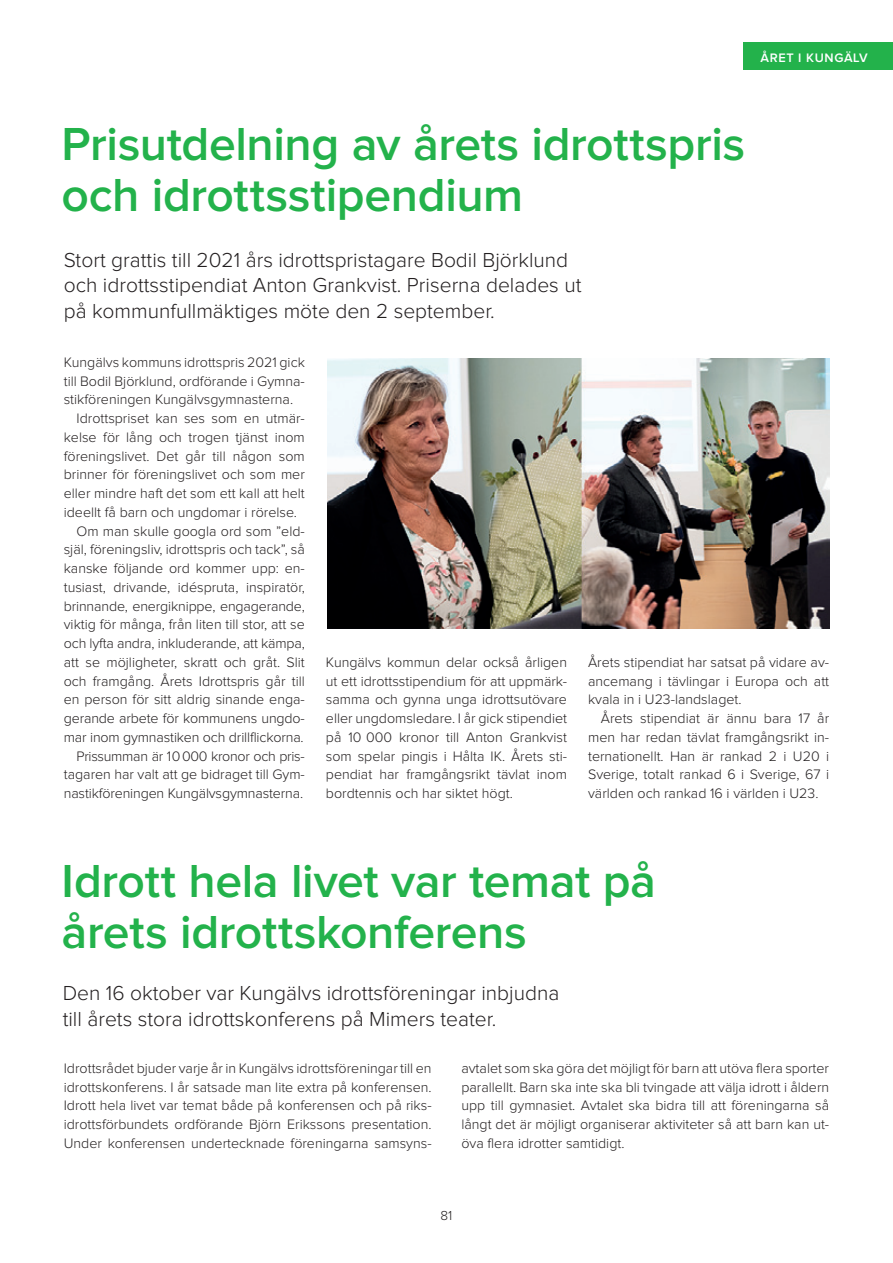
<style>
.page{position:relative;width:893px;height:1263px;background:#fff}
.page>*{position:absolute;margin:0;border:0;box-sizing:border-box;transform-origin:0 0}
.t1{font:600 48px/51px "Proxima Nova";letter-spacing:-.01em;color:#23b24b}
.t2{font:300 21px/25.5px "Proxima Nova";color:#231f20}
.t3{font:300 14.25px/18.8px "Proxima Nova";color:#231f20;text-align:justify}
.t4{font:300 14.25px "Proxima Nova";letter-spacing:-.02em;color:#231f20}
.t5{font:300 13.5px "Proxima Nova";color:#231f20}
.t6{font:600 12.75px "Proxima Nova";letter-spacing:.05em;color:#fff}
</style>
<div class="page">
<div style="left:743px;top:43px;width:150px;height:27px;background:#23b24b"></div>
<img style="left:328px;top:358px;width:501px;height:270px">
<p class="t6" style="left:760px;top:52px;width:109px">ÅRET I KuNGÄLV</p>
<h1 class="t1" style="left:62px;top:121px;width:685px">Prisutdelning av årets idrottspris och idrottsstipendium</h1>
<h2 class="t2" style="left:64px;top:248px;width:519px">Stort grattis till 2021 års idrottspristagare Bodil Björklund och idrottsstipendiat Anton Grankvist. Priserna delades ut på kommunfullmäktiges möte den 2 september.</h2>
<p class="t3" style="left:64px;top:353px;width:243px">Kungälvs kommuns idrottspris 2021 gick</p>
<p class="t3" style="left:64px;top:372px;width:243px">till Bodil Björklund, ordförande i Gymna-</p>
<p class="t3" style="left:64px;top:391px;width:231px">stikföreningen Kungälvsgymnasterna.</p>
<p class="t3" style="left:77px;top:409px;width:230px">Idrottspriset kan ses som en utmär-</p>
<p class="t3" style="left:64px;top:428px;width:243px">kelse för lång och trogen tjänst inom</p>
<p class="t3" style="left:64px;top:447px;width:243px">föreningslivet. Det går till någon som</p>
<p class="t3" style="left:64px;top:466px;width:243px">brinner för föreningslivet och som mer</p>
<p class="t3" style="left:64px;top:485px;width:243px">eller mindre haft det som ett kall att helt</p>
<p class="t3" style="left:64px;top:503px;width:235px">ideellt få barn och ungdomar i rörelse.</p>
<p class="t3" style="left:77px;top:522px;width:230px">Om man skulle googla ord som ”eld-</p>
<p class="t3" style="left:64px;top:541px;width:243px">själ, föreningsliv, idrottspris och tack”, så</p>
<p class="t3" style="left:64px;top:560px;width:243px">kanske följande ord kommer upp: en-</p>
<p class="t3" style="left:64px;top:578px;width:243px">tusiast, drivande, idéspruta, inspiratör,</p>
<p class="t3" style="left:64px;top:597px;width:243px">brinnande, energiknippe, engagerande,</p>
<p class="t3" style="left:64px;top:616px;width:243px">viktig för många, från liten till stor, att se</p>
<p class="t3" style="left:64px;top:635px;width:243px">och lyfta andra, inkluderande, att kämpa,</p>
<p class="t3" style="left:64px;top:653px;width:243px">att se möjligheter, skratt och gråt. Slit</p>
<p class="t3" style="left:64px;top:672px;width:243px">och framgång. Årets Idrottspris går till</p>
<p class="t3" style="left:64px;top:691px;width:243px">en person för sitt aldrig sinande enga-</p>
<p class="t3" style="left:64px;top:710px;width:243px">gerande arbete för kommunens ungdo-</p>
<p class="t3" style="left:64px;top:728px;width:241px">mar inom gymnastiken och drillflickorna.</p>
<p class="t4" style="left:77px;top:749px;width:230px">Prissumman är 10 000 kronor och pris-</p>
<p class="t3" style="left:64px;top:766px;width:243px">tagaren har valt att ge bidraget till Gym-</p>
<p class="t3" style="left:64px;top:785px;width:241px">nastikföreningen Kungälvsgymnasterna.</p>
<p class="t3" style="left:326px;top:653px;width:243px">Kungälvs kommun delar också årligen ut ett idrottsstipendium för att uppmärk&shy;samma och gynna unga idrottsutövare eller ungdomsledare. I år gick stipendiet på 10 000 kronor till Anton Grankvist som spelar pingis i Hålta IK. Årets sti&shy;pendiat har framgångsrikt tävlat inom bordtennis och har siktet högt.</p>
<p class="t3" style="left:588px;top:653px;width:243px">Årets stipendiat har satsat på vidare av&shy;ancemang i tävlingar i Europa och att kvala in i U23-landslaget.</p>
<p class="t3" style="left:588px;top:710px;width:243px;text-indent:13px">Årets stipendiat är ännu bara 17 år men har redan tävlat framgångsrikt in&shy;ternationellt. Han är rankad 2 i U20 i Sverige, totalt rankad 6 i Sverige, 67 i världen och rankad 16 i världen i U23.</p>
<h1 class="t1" style="left:62px;top:857px;width:596px">Idrott hela livet var temat på årets idrottskonferens</h1>
<h2 class="t2" style="left:63px;top:981px;width:498px">Den 16 oktober var Kungälvs idrottsföreningar inbjudna till årets stora idrottskonferens på Mimers teater.</h2>
<p class="t3" style="left:461px;top:1059px;width:369px">avtalet som ska göra det möjligt för barn att utöva flera sporter parallellt. Barn ska inte ska bli tvingade att välja idrott i åldern upp till gymnasiet. Avtalet ska bidra till att föreningarna så långt det är möjligt organiserar aktiviteter så att barn kan ut&shy;öva flera idrotter samtidigt.</p>
<p class="t3" style="left:64px;top:1059px;width:369px">Idrottsrådet bjuder varje år in Kungälvs idrottsföreningar till en idrottskonferens. I år satsade man lite extra på konferensen.<br>Idrott hela livet var temat både på konferensen och på riks&shy;idrottsförbundets ordförande Björn Erikssons presentation.<br>Under konferensen undertecknade föreningarna samsyns-</p>
<p class="t5" style="left:441px;top:1209px;width:13px">81</p>
</div>
